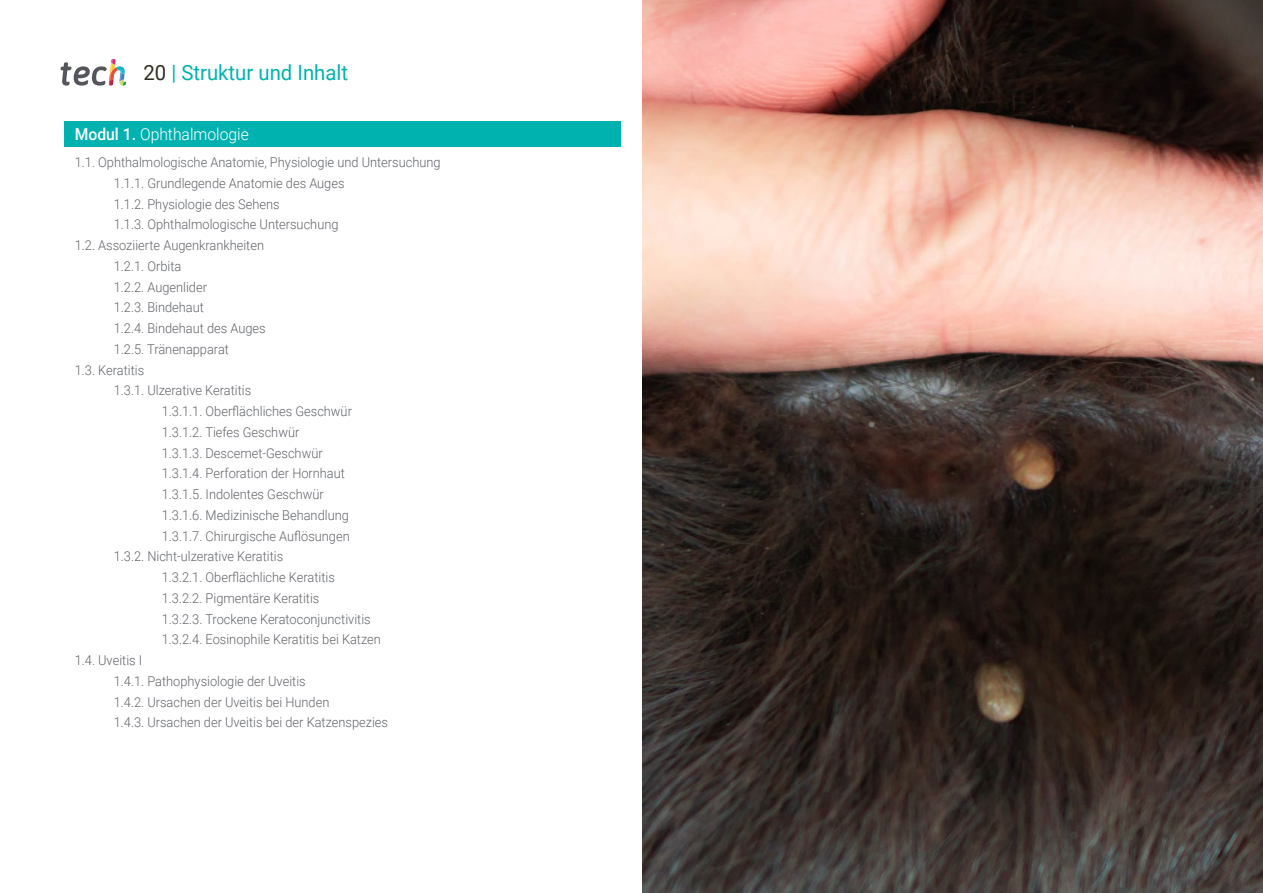
<style>
.page{position:relative;width:1263px;height:893px;background:#fff}
.page>*{position:absolute;margin:0;border:0;box-sizing:border-box;transform-origin:0 0}
.t1{font:21px "Roboto";color:#00b2af}
.t2{font:300 16.5px "Roboto";color:#fff;scale:.95 1}
.t3{font:300 13.5px "Roboto";color:#61646a;scale:.95 1}
.s1{color:#312e20}
.s2{font-weight:500}
</style>
<div class="page">
<div style="left:64px;top:121px;width:557px;height:25px;background:#00b2af"></div>
<svg style="left:61px;top:59px;width:65px;height:27px"></svg>
<img style="left:642px;top:0;width:621px;height:893px">
<h1 class="t1" style="left:144px;top:57px;width:206px"><span class="s1">20</span> | Struktur und Inhalt</h1>
<p class="t2" style="left:75px;top:123px;width:185px"><span class="s2">Modul 1.</span> Ophthalmologie</p>
<p class="t3" style="left:75px;top:153px;width:387px">1.1. Ophthalmologische Anatomie, Physiologie und Untersuchung</p>
<p class="t3" style="left:114px;top:174px;width:244px">1.1.1. Grundlegende Anatomie des Auges</p>
<p class="t3" style="left:114px;top:194px;width:176px">1.1.2. Physiologie des Sehens</p>
<p class="t3" style="left:114px;top:215px;width:238px">1.1.3. Ophthalmologische Untersuchung</p>
<p class="t3" style="left:75px;top:236px;width:201px">1.2. Assoziierte Augenkrankheiten</p>
<p class="t3" style="left:114px;top:257px;width:73px">1.2.1. Orbita</p>
<p class="t3" style="left:114px;top:277px;width:100px">1.2.2. Augenlider</p>
<p class="t3" style="left:114px;top:298px;width:96px">1.2.3. Bindehaut</p>
<p class="t3" style="left:114px;top:319px;width:161px">1.2.4. Bindehaut des Auges</p>
<p class="t3" style="left:114px;top:340px;width:123px">1.2.5. Tränenapparat</p>
<p class="t3" style="left:75px;top:360px;width:75px">1.3. Keratitis</p>
<p class="t3" style="left:114px;top:381px;width:146px">1.3.1. Ulzerative Keratitis</p>
<p class="t3" style="left:162px;top:402px;width:202px">1.3.1.1. Oberflächliches Geschwür</p>
<p class="t3" style="left:162px;top:423px;width:146px">1.3.1.2. Tiefes Geschwür</p>
<p class="t3" style="left:162px;top:443px;width:171px">1.3.1.3. Descemet-Geschwür</p>
<p class="t3" style="left:162px;top:464px;width:194px">1.3.1.4. Perforation der Hornhaut</p>
<p class="t3" style="left:162px;top:485px;width:172px">1.3.1.5. Indolentes Geschwür</p>
<p class="t3" style="left:162px;top:506px;width:198px">1.3.1.6. Medizinische Behandlung</p>
<p class="t3" style="left:162px;top:526px;width:199px">1.3.1.7. Chirurgische Auflösungen</p>
<p class="t3" style="left:114px;top:547px;width:180px">1.3.2. Nicht-ulzerative Keratitis</p>
<p class="t3" style="left:162px;top:568px;width:184px">1.3.2.1. Oberflächliche Keratitis</p>
<p class="t3" style="left:162px;top:589px;width:167px">1.3.2.2. Pigmentäre Keratitis</p>
<p class="t3" style="left:162px;top:609px;width:221px">1.3.2.3. Trockene Keratoconjunctivitis</p>
<p class="t3" style="left:162px;top:630px;width:232px">1.3.2.4. Eosinophile Keratitis bei Katzen</p>
<p class="t3" style="left:75px;top:651px;width:73px">1.4. Uveitis I</p>
<p class="t3" style="left:114px;top:672px;width:204px">1.4.1. Pathophysiologie der Uveitis</p>
<p class="t3" style="left:114px;top:692px;width:228px">1.4.2. Ursachen der Uveitis bei Hunden</p>
<p class="t3" style="left:114px;top:713px;width:290px">1.4.3. Ursachen der Uveitis bei der Katzenspezies</p>
</div>
